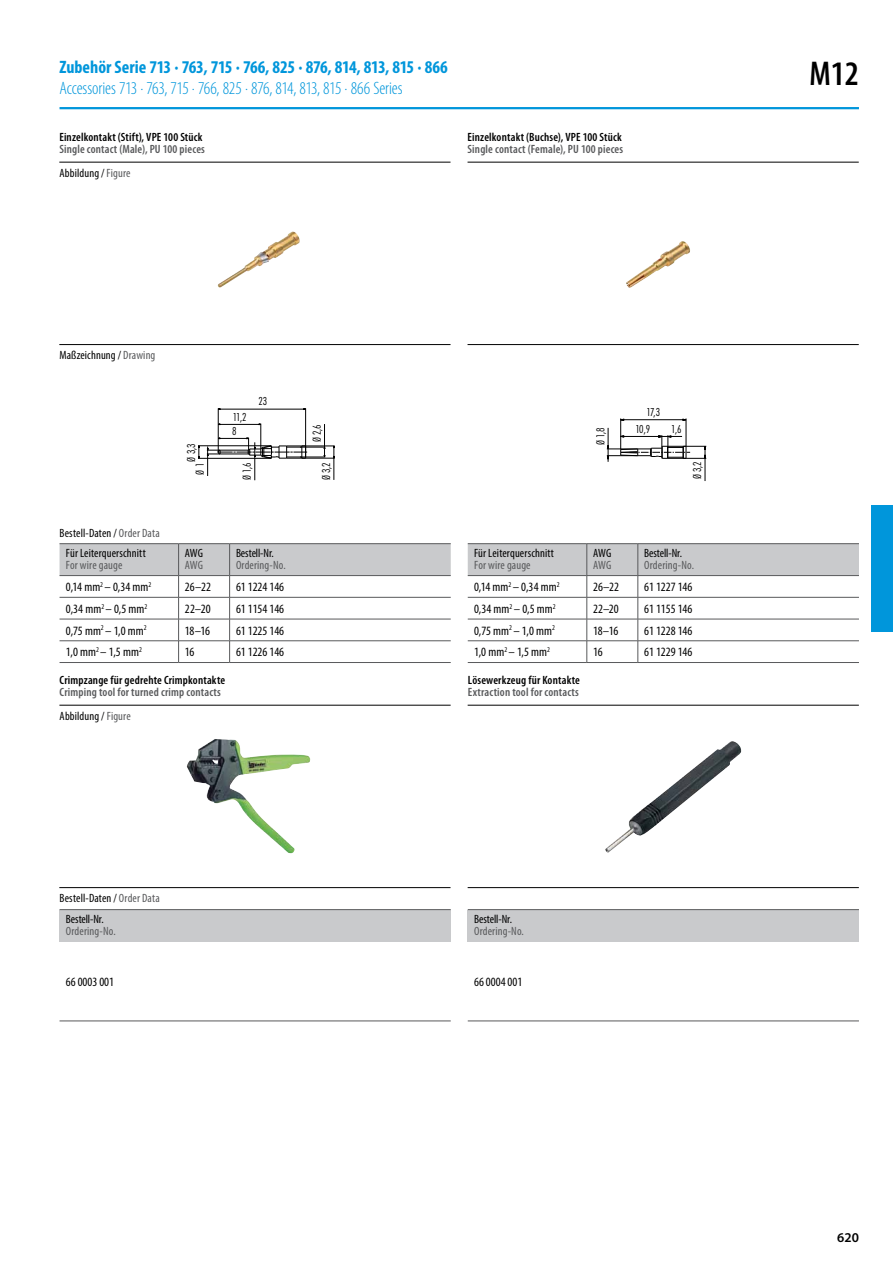
<style>
.page{position:relative;width:893px;height:1263px;background:#fff}
.page>*{position:absolute;margin:0;border:0;box-sizing:border-box;transform-origin:0 0}
.t1{font:600 condensed 34.5px "Myriad Pro";color:#000}
.t2{font:300 condensed 18px "Myriad Pro";letter-spacing:-.015em;color:#0096db}
.t3{font:700 condensed 18px "Myriad Pro";letter-spacing:-.01em;color:#0096db}
.t4{font:600 13.5px "Myriad Pro";color:#000}
.t5{font:condensed 12.75px "Myriad Pro";color:#000}
.t6{font:condensed 12px/20.4px "Myriad Pro";letter-spacing:.01em;color:#000}
.t7{font:600 condensed 12px "Myriad Pro";letter-spacing:.015em;color:#58595b}
.t8{font:600 condensed 12px "Myriad Pro";letter-spacing:.015em;color:#000}
.t9{font:condensed 12px "Myriad Pro";letter-spacing:.01em;color:#58595b}
.t10{font:300 condensed 12px/14.4px "Futura T";letter-spacing:-.05em;color:#000}
.s1{color:#58595b}
</style>
<div class="page">
<hr style="left:60px;top:107px;width:799px;height:2px;background:#0096db">
<div style="left:872px;top:505px;width:21px;height:126px;background:#0096db"></div>
<hr style="left:198px;top:458px;width:73px;height:1px;background:#000">
<hr style="left:198px;top:445px;width:73px;height:1px;background:#000">
<svg style="left:198px;top:446px;width:2px;height:12px"></svg>
<hr style="left:287px;top:446px;width:48px;height:1px;background:#000">
<hr style="left:287px;top:458px;width:48px;height:1px;background:#000">
<hr style="left:334px;top:446px;width:1px;height:34px;background:#000">
<hr style="left:305px;top:408px;width:1px;height:50px;background:#000">
<hr style="left:218px;top:408px;width:1px;height:44px;background:#000">
<hr style="left:218px;top:409px;width:88px;height:1px;background:#000">
<hr style="left:255px;top:442px;width:1px;height:38px;background:#000">
<hr style="left:207px;top:446px;width:1px;height:30px;background:#000">
<svg style="left:207px;top:424px;width:118px;height:35px"></svg>
<hr style="left:667px;top:446px;width:39px;height:1px;background:#000">
<hr style="left:667px;top:458px;width:39px;height:1px;background:#000">
<hr style="left:705px;top:446px;width:1px;height:35px;background:#000">
<hr style="left:607px;top:449px;width:31px;height:1px;background:#000">
<hr style="left:607px;top:455px;width:31px;height:1px;background:#000">
<hr style="left:608px;top:428px;width:1px;height:34px;background:#000">
<svg style="left:620px;top:418px;width:70px;height:41px"></svg>
<hr style="left:621px;top:419px;width:65px;height:1px;background:#000">
<img style="left:217px;top:231px;width:83px;height:57px">
<img style="left:626px;top:241px;width:64px;height:47px">
<hr style="left:60px;top:543px;width:119px;height:1px;background:#58595b">
<hr style="left:179px;top:543px;width:51px;height:1px;background:#58595b">
<hr style="left:230px;top:543px;width:221px;height:1px;background:#58595b">
<hr style="left:60px;top:662px;width:119px;height:1px;background:#58595b">
<hr style="left:179px;top:662px;width:51px;height:1px;background:#58595b">
<hr style="left:230px;top:662px;width:221px;height:1px;background:#58595b">
<svg style="left:60px;top:544px;width:391px;height:118px"></svg>
<hr style="left:468px;top:543px;width:119px;height:1px;background:#58595b">
<hr style="left:587px;top:543px;width:51px;height:1px;background:#58595b">
<hr style="left:638px;top:543px;width:221px;height:1px;background:#58595b">
<hr style="left:468px;top:662px;width:119px;height:1px;background:#58595b">
<hr style="left:587px;top:662px;width:51px;height:1px;background:#58595b">
<hr style="left:638px;top:662px;width:221px;height:1px;background:#58595b">
<svg style="left:468px;top:544px;width:391px;height:118px"></svg>
<hr style="left:468px;top:344px;width:391px;height:1px;background:#000">
<hr style="left:468px;top:162px;width:391px;height:1px;background:#000">
<hr style="left:59px;top:344px;width:391px;height:1px;background:#000">
<hr style="left:59px;top:162px;width:391px;height:1px;background:#000">
<hr style="left:468px;top:887px;width:391px;height:1px;background:#000">
<hr style="left:59px;top:705px;width:392px;height:1px;background:#000">
<hr style="left:468px;top:705px;width:391px;height:1px;background:#000">
<img style="left:605px;top:741px;width:137px;height:112px">
<img style="left:187px;top:739px;width:123px;height:115px">
<div style="left:60px;top:910px;width:391px;height:31px;background:#c9cacc"></div>
<hr style="left:60px;top:909px;width:391px;height:1px;background:#58595b">
<hr style="left:60px;top:1021px;width:391px;height:1px;background:#58595b">
<div style="left:468px;top:910px;width:391px;height:31px;background:#c9cacc"></div>
<hr style="left:468px;top:909px;width:391px;height:1px;background:#58595b">
<hr style="left:468px;top:1021px;width:391px;height:1px;background:#58595b">
<hr style="left:59px;top:887px;width:391px;height:1px;background:#000">
<h2 class="t3" style="left:60px;top:56px;width:390px">Zubehör Serie 713 · 763, 715 · 766, 825 · 876, 814, 813, 815 · 866</h2>
<h2 class="t2" style="left:60px;top:77px;width:345px">Accessories 713 · 763, 715 · 766, 825 · 876, 814, 813, 815 · 866 Series</h2>
<p class="t8" style="left:59px;top:129px;width:144px">Einzelkontakt (Stift), VPE 100 Stück</p>
<p class="t7" style="left:59px;top:141px;width:147px">Single contact (Male), PU 100 pieces</p>
<p class="t6" style="left:60px;top:163px;width:73px">Abbildung / <span class="s1">Figure</span></p>
<p class="t8" style="left:468px;top:129px;width:155px">Einzelkontakt (Buchse), VPE 100 Stück</p>
<p class="t7" style="left:468px;top:141px;width:157px">Single contact (Female), PU 100 pieces</p>
<p class="t6" style="left:60px;top:345px;width:97px">Maßzeichnung / <span class="s1">Drawing</span></p>
<p class="t6" style="left:60px;top:522px;width:102px">Bestell-Daten / <span class="s1">Order Data</span></p>
<p class="t6" style="left:66px;top:543px;width:81px">Für Leiterquerschnitt</p>
<p class="t9" style="left:66px;top:558px;width:58px">For wire gauge</p>
<p class="t10" style="left:184px;top:462px;width:20px;rotate:-90deg">Ø 3,3</p>
<p class="t10" style="left:193px;top:475px;width:13px;rotate:-90deg">Ø 1</p>
<p class="t6" style="left:185px;top:543px;width:20px">AWG</p>
<p class="t9" style="left:185px;top:558px;width:20px">AWG</p>
<p class="t10" style="left:258px;top:394px;width:10px">23</p>
<p class="t10" style="left:232px;top:409px;width:16px">11,2<br>8</p>
<p class="t10" style="left:240px;top:480px;width:19px;rotate:-90deg">Ø 1,6</p>
<p class="t6" style="left:236px;top:543px;width:39px">Bestell-Nr.</p>
<p class="t9" style="left:236px;top:558px;width:51px">Ordering-No.</p>
<p class="t5" style="left:66px;top:579px;width:87px">0,14 mm<sup>2</sup> – 0,34 mm<sup>2</sup></p>
<p class="t5" style="left:185px;top:579px;width:27px">26–22</p>
<p class="t5" style="left:236px;top:579px;width:50px">61 1224 146</p>
<p class="t5" style="left:66px;top:601px;width:83px">0,34 mm<sup>2</sup> – 0,5 mm<sup>2</sup></p>
<p class="t5" style="left:185px;top:601px;width:27px">22–20</p>
<p class="t5" style="left:236px;top:601px;width:50px">61 1154 146</p>
<p class="t5" style="left:66px;top:623px;width:82px">0,75 mm<sup>2</sup> – 1,0 mm<sup>2</sup></p>
<p class="t5" style="left:185px;top:623px;width:27px">18–16</p>
<p class="t5" style="left:236px;top:623px;width:50px">61 1225 146</p>
<p class="t5" style="left:66px;top:644px;width:77px">1,0 mm<sup>2</sup> – 1,5 mm<sup>2</sup></p>
<p class="t5" style="left:185px;top:644px;width:11px">16</p>
<p class="t5" style="left:236px;top:644px;width:50px">61 1226 146</p>
<p class="t8" style="left:60px;top:672px;width:167px">Crimpzange für gedrehte Crimpkontakte</p>
<p class="t7" style="left:60px;top:684px;width:163px">Crimping tool for turned crimp contacts</p>
<p class="t6" style="left:60px;top:706px;width:73px">Abbildung / <span class="s1">Figure</span></p>
<p class="t10" style="left:309px;top:442px;width:20px;rotate:-90deg">Ø 2,6</p>
<p class="t10" style="left:319px;top:480px;width:20px;rotate:-90deg">Ø 3,2</p>
<p class="t10" style="left:646px;top:405px;width:15px">17,3</p>
<p class="t6" style="left:474px;top:543px;width:81px">Für Leiterquerschnitt</p>
<p class="t9" style="left:474px;top:558px;width:58px">For wire gauge</p>
<p class="t10" style="left:593px;top:445px;width:19px;rotate:-90deg">Ø 1,8</p>
<p class="t10" style="left:635px;top:421px;width:16px">10,9</p>
<p class="t10" style="left:671px;top:421px;width:12px">1,6</p>
<p class="t10" style="left:690px;top:479px;width:20px;rotate:-90deg">Ø 3,2</p>
<p class="t6" style="left:593px;top:543px;width:20px">AWG</p>
<p class="t9" style="left:593px;top:558px;width:20px">AWG</p>
<p class="t6" style="left:644px;top:543px;width:39px">Bestell-Nr.</p>
<p class="t9" style="left:644px;top:558px;width:51px">Ordering-No.</p>
<p class="t5" style="left:474px;top:579px;width:87px">0,14 mm<sup>2</sup> – 0,34 mm<sup>2</sup></p>
<p class="t5" style="left:593px;top:579px;width:27px">26–22</p>
<p class="t5" style="left:644px;top:579px;width:50px">61 1227 146</p>
<p class="t5" style="left:474px;top:601px;width:83px">0,34 mm<sup>2</sup> – 0,5 mm<sup>2</sup></p>
<p class="t5" style="left:593px;top:601px;width:27px">22–20</p>
<p class="t5" style="left:644px;top:601px;width:50px">61 1155 146</p>
<p class="t5" style="left:474px;top:623px;width:82px">0,75 mm<sup>2</sup> – 1,0 mm<sup>2</sup></p>
<p class="t5" style="left:593px;top:623px;width:27px">18–16</p>
<p class="t5" style="left:644px;top:623px;width:50px">61 1228 146</p>
<p class="t5" style="left:474px;top:644px;width:77px">1,0 mm<sup>2</sup> – 1,5 mm<sup>2</sup></p>
<p class="t5" style="left:593px;top:644px;width:11px">16</p>
<p class="t5" style="left:644px;top:644px;width:50px">61 1229 146</p>
<p class="t8" style="left:468px;top:672px;width:114px">Lösewerkzeug für Kontakte</p>
<p class="t7" style="left:468px;top:684px;width:113px">Extraction tool for contacts</p>
<p class="t6" style="left:66px;top:888px;width:95px;text-indent:-6px">Bestell-Daten / <span class="s1">Order Data<br></span>Bestell-Nr.</p>
<p class="t9" style="left:66px;top:924px;width:51px">Ordering-No.</p>
<p class="t5" style="left:66px;top:974px;width:50px">66 0003 001</p>
<p class="t6" style="left:474px;top:908px;width:39px">Bestell-Nr.</p>
<p class="t9" style="left:474px;top:924px;width:51px">Ordering-No.</p>
<p class="t5" style="left:474px;top:974px;width:50px">66 0004 001</p>
<h1 class="t1" style="left:809px;top:53px;width:51px">M12</h1>
<p class="t4" style="left:837px;top:1229px;width:23px">620</p>
</div>
